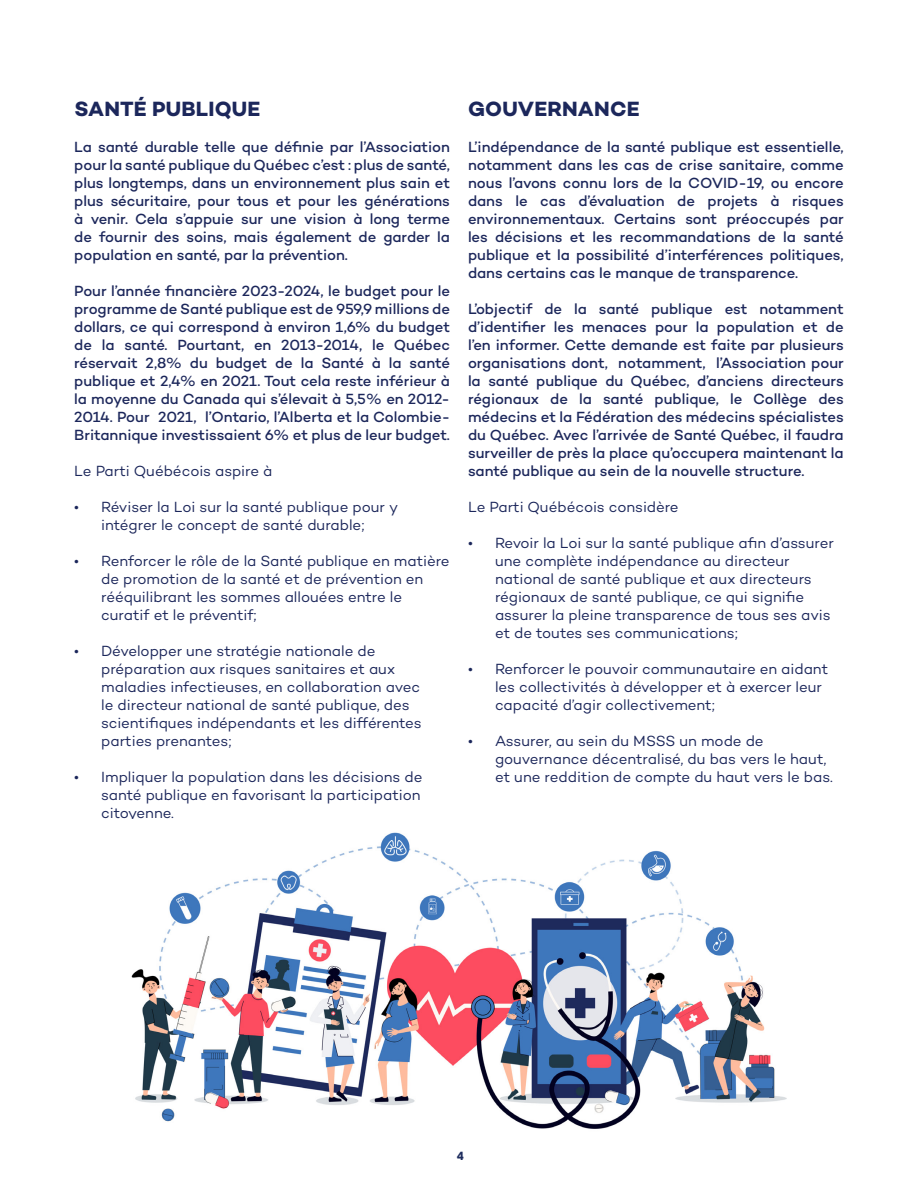
<style>
.page{position:relative;width:918px;height:1188px;background:#fff}
.page>*{position:absolute;margin:0;border:0;box-sizing:border-box;transform-origin:0 0}
.t1{font:700 21px "Campton";letter-spacing:.01em;color:#1c275b}
.t2{font:500 15px/18px "Campton";letter-spacing:-.005em;color:#1c275b;text-align:justify}
.t3{font:15px/18px "Campton";letter-spacing:-.005em;color:#1c275b}
.t4{font:700 12px "Lufga";color:#1f2e5f}
</style>
<div class="page">
<img style="left:131px;top:832px;width:656px;height:297px">
<h1 class="t1" style="left:74px;top:95px;width:187px">SANTÉ PUBLIQUE</h1>
<p class="t2" style="left:74px;top:137px;width:377px">La santé durable telle que définie par l’Association pour la santé publique du Québec c’est : plus de santé, plus longtemps, dans un environnement plus sain et plus sécuritaire, pour tous et pour les générations à venir. Cela s’appuie sur une vision à long terme de fournir des soins, mais également de garder la population en santé, par la prévention.</p>
<p class="t2" style="left:74px;top:281px;width:377px">Pour l’année financière 2023-2024, le budget pour le programme de Santé publique est de 959,9 millions de dollars, ce qui correspond à environ 1,6% du budget de la santé. Pourtant, en 2013-2014, le Québec réservait 2,8% du budget de la Santé à la santé publique et 2,4% en 2021. Tout cela reste inférieur à la moyenne du Canada qui s’élevait à 5,5% en 2012- 2014. Pour 2021, l’Ontario, l’Alberta et la Colombie-Britannique investissaient 6% et plus de leur budget.</p>
<p class="t3" style="left:74px;top:461px;width:200px">Le Parti Québécois aspire à</p>
<p class="t3" style="left:74px;top:497px;width:325px;text-align:center">• Réviser la Loi sur la santé publique pour y intégrer le concept de santé durable;</p>
<p class="t3" style="left:101px;top:551px;width:350px;text-indent:-27px">• Renforcer le rôle de la Santé publique en matière de promotion de la santé et de prévention en rééquilibrant les sommes allouées entre le curatif et le préventif;</p>
<p class="t3" style="left:101px;top:641px;width:322px;text-indent:-27px">• Développer une stratégie nationale de préparation aux risques sanitaires et aux maladies infectieuses, en collaboration avec le directeur national de santé publique, des scientifiques indépendants et les différentes parties prenantes;</p>
<p class="t3" style="left:101px;top:767px;width:323px;text-indent:-27px">• Impliquer la population dans les décisions de santé publique en favorisant la participation citoyenne.</p>
<h1 class="t1" style="left:468px;top:95px;width:173px">GOUVERNANCE</h1>
<p class="t2" style="left:468px;top:137px;width:377px">L’indépendance de la santé publique est essentielle, notamment dans les cas de crise sanitaire, comme nous l’avons connu lors de la COVID-19, ou encore dans le cas d’évaluation de projets à risques environnementaux. Certains sont préoccupés par les décisions et les recommandations de la santé publique et la possibilité d’interférences politiques, dans certains cas le manque de transparence.</p>
<p class="t2" style="left:468px;top:299px;width:377px">L’objectif de la santé publique est notamment d’identifier les menaces pour la population et de l’en informer. Cette demande est faite par plusieurs organisations dont, notamment, l’Association pour la santé publique du Québec, d’anciens directeurs régionaux de la santé publique, le Collège des médecins et la Fédération des médecins spécialistes du Québec. Avec l’arrivée de Santé Québec, il faudra surveiller de près la place qu’occupera maintenant la santé publique au sein de la nouvelle structure.</p>
<p class="t3" style="left:468px;top:497px;width:212px">Le Parti Québécois considère</p>
<p class="t3" style="left:495px;top:533px;width:340px;text-indent:-27px">• Revoir la Loi sur la santé publique afin d’assurer une complète indépendance au directeur national de santé publique et aux directeurs régionaux de santé publique, ce qui signifie assurer la pleine transparence de tous ses avis et de toutes ses communications;</p>
<p class="t3" style="left:495px;top:659px;width:335px;text-indent:-27px">• Renforcer le pouvoir communautaire en aidant les collectivités à développer et à exercer leur capacité d’agir collectivement;</p>
<p class="t3" style="left:495px;top:731px;width:340px;text-indent:-27px">• Assurer, au sein du MSSS un mode de gouvernance décentralisé, du bas vers le haut, et une reddition de compte du haut vers le bas.</p>
<p class="t4" style="left:457px;top:1149px;width:9px">4</p>
</div>
